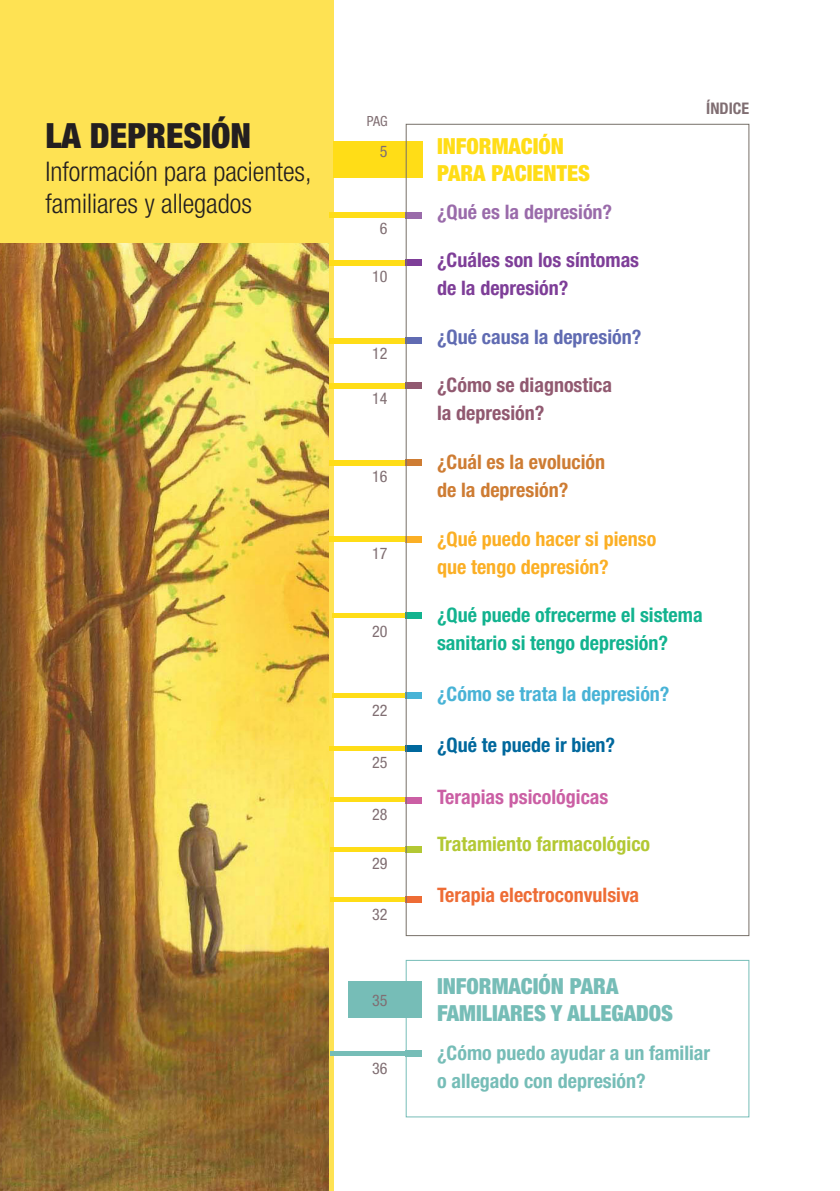
<style>
.page{position:relative;width:840px;height:1191px;background:#fff}
.page>*{position:absolute;margin:0;border:0;box-sizing:border-box;transform-origin:0 0}
.t1{font:900 condensed 34.8px "Helvetica Neue LT Std";color:#231f20}
.t2{font:300 condensed 27px/32.8px "Helvetica Neue LT Std";color:#231f20}
.t3{font:900 condensed 22.2px/26.6px "Helvetica Neue LT Std";color:#76bdb7}
.t4{font:900 condensed 22.2px/26.6px "Helvetica Neue LT Std";color:#ffdd17}
.t5{font:700 condensed 20px/28px "Helvetica Neue LT Std";color:#12b38f}
.t6{font:700 condensed 20px/28px "Helvetica Neue LT Std";color:#76bdb7}
.t7{font:700 condensed 20px/28px "Helvetica Neue LT Std";color:#fbaf25}
.t8{font:700 condensed 20px/28px "Helvetica Neue LT Std";color:#7e3e98}
.t9{font:700 condensed 20px/28px "Helvetica Neue LT Std";color:#ce7c33}
.t10{font:700 condensed 20px/28px "Helvetica Neue LT Std";color:#915970}
.t11{font:700 condensed 20px "Helvetica Neue LT Std";color:#48b3d6}
.t12{font:700 condensed 20px "Helvetica Neue LT Std";color:#b3c834}
.t13{font:700 condensed 20px "Helvetica Neue LT Std";color:#ee6c35}
.t14{font:700 condensed 20px "Helvetica Neue LT Std";color:#606bb2}
.t15{font:700 condensed 20px "Helvetica Neue LT Std";color:#cb5fa4}
.t16{font:700 condensed 20px "Helvetica Neue LT Std";color:#9a6baa}
.t17{font:700 condensed 20px "Helvetica Neue LT Std";color:#00689d}
.t18{font:condensed 16px "Helvetica Neue LT Std";color:#806e72}
.t19{font:700 condensed 16px "Helvetica Neue LT Std";color:#806e72}
.t20{font:condensed 14px "Helvetica Neue LT Std";color:#806e72}
</style>
<div class="page">
<div style="left:0;top:0;width:333px;height:1191px;background:#fee253"></div>
<div style="left:405px;top:960px;width:343px;height:157px;border:1px solid #76bdb7"></div>
<hr style="left:330px;top:1051px;width:77px;height:4px;background:#76bdb7">
<div style="left:333px;top:141px;width:89px;height:36px;background:#ffdd17"></div>
<div style="left:329px;top:212px;width:76px;height:6px;background:#ffdd17"></div>
<div style="left:329px;top:260px;width:76px;height:5px;background:#ffdd17"></div>
<div style="left:329px;top:338px;width:76px;height:5px;background:#ffdd17"></div>
<div style="left:329px;top:383px;width:76px;height:5px;background:#ffdd17"></div>
<div style="left:329px;top:460px;width:76px;height:5px;background:#ffdd17"></div>
<div style="left:329px;top:537px;width:76px;height:5px;background:#ffdd17"></div>
<hr style="left:332px;top:613px;width:73px;height:4px;background:#ffdd17">
<div style="left:332px;top:693px;width:73px;height:5px;background:#ffdd17"></div>
<hr style="left:328px;top:746px;width:77px;height:4px;background:#ffdd17">
<hr style="left:330px;top:797px;width:75px;height:4px;background:#ffdd17">
<div style="left:330px;top:847px;width:75px;height:5px;background:#ffdd17"></div>
<hr style="left:330px;top:897px;width:75px;height:4px;background:#ffdd17">
<div style="left:405px;top:1050px;width:17px;height:7px;background:#76bdb7"></div>
<div style="left:348px;top:981px;width:74px;height:37px;background:#76bdb7"></div>
<div style="left:405px;top:212px;width:17px;height:6px;background:#9a6baa"></div>
<div style="left:405px;top:259px;width:17px;height:7px;background:#7e3e98"></div>
<div style="left:405px;top:337px;width:17px;height:7px;background:#606bb2"></div>
<div style="left:405px;top:382px;width:17px;height:7px;background:#915970"></div>
<div style="left:405px;top:459px;width:17px;height:7px;background:#ce7c33"></div>
<div style="left:405px;top:536px;width:17px;height:7px;background:#fbaf25"></div>
<div style="left:405px;top:612px;width:17px;height:7px;background:#12b38f"></div>
<div style="left:405px;top:692px;width:17px;height:7px;background:#48b3d6"></div>
<div style="left:405px;top:745px;width:17px;height:7px;background:#00689d"></div>
<div style="left:405px;top:797px;width:17px;height:7px;background:#cb5fa4"></div>
<div style="left:405px;top:846px;width:17px;height:7px;background:#b3c834"></div>
<div style="left:405px;top:895px;width:17px;height:7px;background:#ee6c35"></div>
<img style="left:0;top:244px;width:328px;height:947px">
<p class="t1" style="left:45px;top:114px;width:207px">LA DEPRESIÓN</p>
<p class="t2" style="left:45px;top:154px;width:267px">Información para pacientes, familiares y allegados</p>
<p class="t20" style="left:366px;top:113px;width:22px">PAG</p>
<p class="t18" style="left:379px;top:142px;width:9px">5</p>
<p class="t18" style="left:379px;top:219px;width:9px">6</p>
<p class="t18" style="left:372px;top:267px;width:17px">10</p>
<p class="t18" style="left:372px;top:344px;width:17px">12</p>
<p class="t18" style="left:372px;top:389px;width:17px">14</p>
<p class="t18" style="left:372px;top:467px;width:17px">16</p>
<p class="t18" style="left:372px;top:544px;width:17px">17</p>
<p class="t18" style="left:372px;top:622px;width:17px">20</p>
<p class="t18" style="left:372px;top:701px;width:17px">22</p>
<p class="t18" style="left:372px;top:753px;width:17px">25</p>
<p class="t18" style="left:372px;top:805px;width:17px">28</p>
<p class="t18" style="left:372px;top:853px;width:17px">29</p>
<p class="t18" style="left:372px;top:904px;width:17px">32</p>
<p class="t18" style="left:372px;top:990px;width:17px">35</p>
<p class="t18" style="left:372px;top:1059px;width:17px">36</p>
<p class="t4" style="left:437px;top:132px;width:154px">INFORMACIÓN<br>PARA PACIENTES</p>
<p class="t16" style="left:437px;top:200px;width:177px">¿Qué es la depresión?</p>
<p class="t8" style="left:437px;top:245px;width:203px">¿Cuáles son los síntomas de la depresión?</p>
<p class="t14" style="left:437px;top:325px;width:206px">¿Qué causa la depresión?</p>
<p class="t10" style="left:437px;top:370px;width:176px">¿Cómo se diagnostica la depresión?</p>
<p class="t9" style="left:437px;top:448px;width:169px">¿Cuál es la evolución de la depresión?</p>
<p class="t7" style="left:437px;top:525px;width:221px">¿Qué puedo hacer si pienso que tengo depresión?</p>
<p class="t19" style="left:705px;top:98px;width:44px">ÍNDICE</p>
<p class="t5" style="left:437px;top:600px;width:267px">¿Qué puede ofrecerme el sistema sanitario si tengo depresión?</p>
<p class="t11" style="left:437px;top:681px;width:234px">¿Cómo se trata la depresión?</p>
<p class="t17" style="left:437px;top:733px;width:180px">¿Qué te puede ir bien?</p>
<p class="t15" style="left:437px;top:784px;width:173px">Terapias psicológicas</p>
<p class="t12" style="left:437px;top:832px;width:214px">Tratamiento farmacológico</p>
<p class="t13" style="left:437px;top:883px;width:204px">Terapia electroconvulsiva</p>
<p class="t3" style="left:437px;top:972px;width:237px">INFORMACIÓN PARA<br>FAMILIARES Y ALLEGADOS</p>
<p class="t6" style="left:437px;top:1039px;width:274px">¿Cómo puedo ayudar a un familiar o allegado con depresión?</p>
</div>
